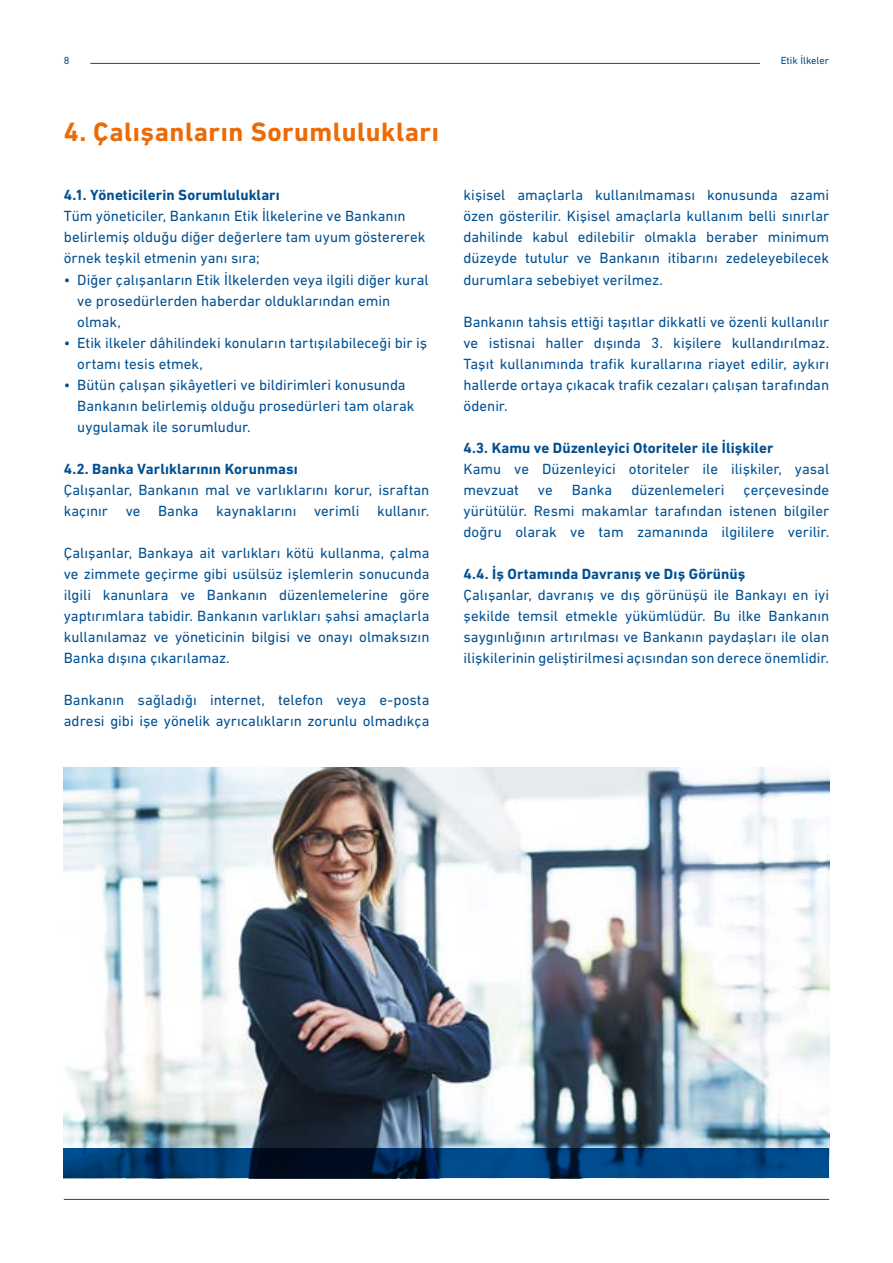
<style>
.page{position:relative;width:893px;height:1263px;background:#fff}
.page>*{position:absolute;margin:0;border:0;box-sizing:border-box;transform-origin:0 0}
.t1{font:700 27px "DIN Next LT Pro";letter-spacing:.02em;color:#ed6b06}
.t2{font:15px/21px "DIN Next LT Pro";color:#005092}
.t3{font:700 15px "DIN Next LT Pro";letter-spacing:.005em;color:#005092}
.t4{font:10.5px "DIN Next LT Pro";color:#005092}
</style>
<div class="page">
<hr style="left:90px;top:63px;width:670px;height:1px;background:#005092">
<hr style="left:64px;top:1199px;width:765px;height:1px;background:#005092">
<img style="left:64px;top:767px;width:765px;height:381px">
<svg style="left:64px;top:1148px;width:765px;height:30px;background:#003669"></svg>
<p class="t4" style="left:64px;top:54px;width:7px">8</p>
<p class="t4" style="left:781px;top:54px;width:50px">Etik İlkeler</p>
<h1 class="t1" style="left:64px;top:116px;width:377px">4. Çalışanların Sorumlulukları</h1>
<p class="t3" style="left:64px;top:187px;width:218px">4.1. Yöneticilerin Sorumlulukları</p>
<p class="t2" style="left:64px;top:206px;width:363px">Tüm yöneticiler, Bankanın Etik İlkelerine ve Bankanın belirlemiş olduğu diğer değerlere tam uyum göstererek örnek teşkil etmenin yanı sıra;</p>
<p class="t2" style="left:77px;top:269px;width:353px;text-indent:-14px">• Diğer çalışanların Etik İlkelerden veya ilgili diğer kural ve prosedürlerden haberdar olduklarından emin olmak,</p>
<p class="t2" style="left:77px;top:332px;width:351px;text-indent:-14px">• Etik ilkeler dâhilindeki konuların tartışılabileceği bir iş ortamı tesis etmek,</p>
<p class="t2" style="left:77px;top:374px;width:339px;text-indent:-14px">• Bütün çalışan şikâyetleri ve bildirimleri konusunda<br>Bankanın belirlemiş olduğu prosedürleri tam olarak uygulamak ile sorumludur.</p>
<p class="t3" style="left:64px;top:460px;width:235px">4.2. Banka Varlıklarının Korunması</p>
<p class="t2" style="left:64px;top:479px;width:367px">Çalışanlar, Bankanın mal ve varlıklarını korur, israftan kaçınır ve Banka kaynaklarını verimli kullanır.</p>
<p class="t2" style="left:64px;top:542px;width:367px;text-align:justify">Çalışanlar, Bankaya ait varlıkları kötü kullanma, çalma ve zimmete geçirme gibi usülsüz işlemlerin sonucunda ilgili kanunlara ve Bankanın düzenlemelerine göre yaptırımlara tabidir. Bankanın varlıkları şahsi amaçlarla kullanılamaz ve yöneticinin bilgisi ve onayı olmaksızın Banka dışına çıkarılamaz.</p>
<p class="t2" style="left:64px;top:689px;width:367px">Bankanın sağladığı internet, telefon veya e-posta adresi gibi işe yönelik ayrıcalıkların zorunlu olmadıkça</p>
<p class="t2" style="left:463px;top:185px;width:367px;text-align:justify">kişisel amaçlarla kullanılmaması konusunda azami özen gösterilir. Kişisel amaçlarla kullanım belli sınırlar dahilinde kabul edilebilir olmakla beraber minimum düzeyde tutulur ve Bankanın itibarını zedeleyebilecek durumlara sebebiyet verilmez.</p>
<p class="t2" style="left:463px;top:311px;width:367px;text-align:justify">Bankanın tahsis ettiği taşıtlar dikkatli ve özenli kullanılır ve istisnai haller dışında 3. kişilere kullandırılmaz.<br>Taşıt kullanımında trafik kurallarına riayet edilir, aykırı hallerde ortaya çıkacak trafik cezaları çalışan tarafından ödenir.</p>
<p class="t3" style="left:463px;top:439px;width:311px">4.3. Kamu ve Düzenleyici Otoriteler ile İlişkiler</p>
<p class="t2" style="left:463px;top:458px;width:367px">Kamu ve Düzenleyici otoriteler ile ilişkiler, yasal mevzuat</p>
<p class="t2" style="left:463px;top:479px;width:367px;text-align:justify;text-indent:280px">çerçevesinde yürütülür. Resmi makamlar tarafından istenen bilgiler doğru olarak ve tam zamanında ilgililere verilir.</p>
<p class="t3" style="left:463px;top:565px;width:283px">4.4. İş Ortamında Davranış ve Dış Görünüş</p>
<p class="t2" style="left:463px;top:584px;width:367px;text-align:justify">Çalışanlar, davranış ve dış görünüşü ile Bankayı en iyi şekilde temsil etmekle yükümlüdür. Bu ilke Bankanın saygınlığının artırılması ve Bankanın paydaşları ile olan ilişkilerinin geliştirilmesi açısından son derece önemlidir.</p>
<p class="t2" style="left:538px;top:479px;width:16px">ve</p>
<p class="t2" style="left:572px;top:479px;width:42px">Banka</p>
<p class="t2" style="left:631px;top:479px;width:95px">düzenlemeleri</p>
</div>
